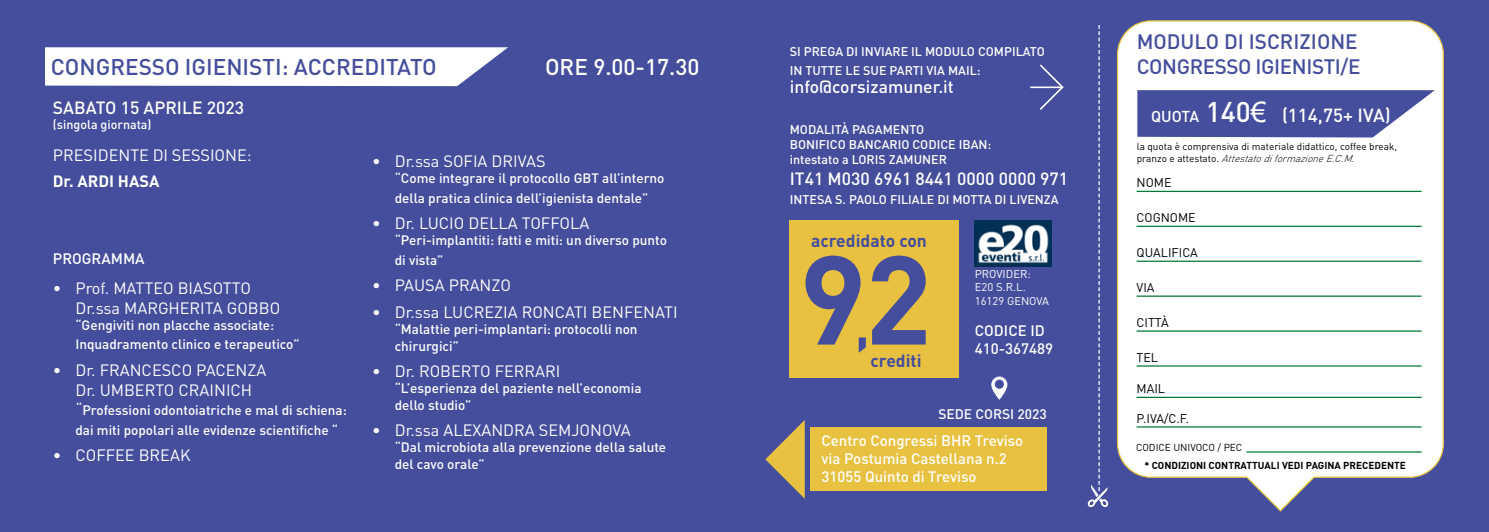
<style>
.page{position:relative;width:1489px;height:532px;background:#fff}
.page>*{position:absolute;margin:0;border:0;box-sizing:border-box;transform-origin:0 0}
.t1{font:700 123.75px "DIN";color:#444e9c}
.t2{font:700 50px "DIN";color:#444e9c}
.t3{font:500 22.5px "DIN";color:#444e9c}
.t4{font:500 22.5px "DIN";color:#fff}
.t5{font:500 20.62px/24.8px "DIN";letter-spacing:-.02em;color:#444e9c}
.t6{font:500 18.75px "DIN";color:#fff}
.t7{font:500 17.5px "DIN";color:#fff}
.t8{font:700 17.5px "DIN";color:#444e9c}
.t9{font:16.25px/19.5px "DIN";color:#fff}
.t10{font:700 16.25px "DIN";color:#fff}
.t11{font:500 15px/18px "DIN";color:#fff}
.t12{font:500 13.75px "DIN";color:#fff}
.t13{font:500 13.5px/19.5px "DIN";color:#fff}
.t14{font:500 12.5px/15px "DIN";color:#fff}
.t15{font:12.5px "DIN";color:#000}
.t16{font:11.25px/13.5px "DIN";color:#fff}
.t17{font:10px/12px "DIN";color:#000}
.t18{font:700 10px "DIN";color:#000}
.s1{font-weight:400;font-size:16.25px}
.s2{font-size:15.62px}
.s3{font-size:28.12px}
.s4{font-family:"Arial";font-weight:400;font-size:28.12px}
.s5{font-weight:300;font-style:italic}
</style>
<div class="page">
<div style="left:0;top:0;width:1488px;height:531px;background:#444e9c"></div>
<svg style="left:45px;top:47px;width:463px;height:39px;background:#f2f3f8"></svg>
<svg style="left:1039px;top:64px;width:24px;height:46px"></svg>
<hr style="left:1030px;top:86px;width:32px;height:2px;background:#fff">
<svg style="left:1116px;top:20px;width:328px;height:492px;background:#eeeef3"></svg>
<svg style="left:1135px;top:88px;width:305px;height:51px"></svg>
<hr style="left:1136px;top:191px;width:285px;height:1px;background:#007934">
<hr style="left:1136px;top:225px;width:285px;height:2px;background:#007934">
<hr style="left:1136px;top:260px;width:285px;height:2px;background:#007934">
<hr style="left:1136px;top:295px;width:285px;height:2px;background:#007934">
<hr style="left:1136px;top:330px;width:285px;height:1px;background:#007934">
<hr style="left:1136px;top:365px;width:285px;height:1px;background:#007934">
<hr style="left:1136px;top:396px;width:285px;height:2px;background:#007934">
<hr style="left:1136px;top:426px;width:285px;height:1px;background:#007934">
<hr style="left:1246px;top:451px;width:175px;height:1px;background:#007934">
<div style="left:789px;top:220px;width:169px;height:157px;background:#e9c141"></div>
<div style="left:810px;top:427px;width:236px;height:63px;background:#e9c141"></div>
<svg style="left:765px;top:421px;width:39px;height:77px"></svg>
<svg style="left:991px;top:376px;width:16px;height:23px"></svg>
<img style="left:974px;top:220px;width:77px;height:46px">
<svg style="left:1087px;top:25px;width:21px;height:482px"></svg>
<h3 class="t3" style="left:51px;top:52px;width:387px">CONGRESSO IGIENISTI: ACCREDITATO</h3>
<p class="t7" style="left:53px;top:96px;width:193px">SABATO 15 APRILE 2023</p>
<p class="t14" style="left:53px;top:116px;width:100px">(singola giornata)</p>
<h3 class="t4" style="left:545px;top:53px;width:156px">ORE 9.00-17.30</h3>
<p class="t9" style="left:53px;top:145px;width:200px">PRESIDENTE DI SESSIONE:</p>
<p class="t10" style="left:53px;top:171px;width:108px">Dr. ARDI HASA</p>
<p class="t11" style="left:53px;top:249px;width:93px">PROGRAMMA</p>
<p class="t9" style="left:75px;top:278px;width:206px;text-indent:-23px">• Prof. MATTEO BIASOTTO<br>Dr.ssa MARGHERITA GOBBO</p>
<p class="t13" style="left:75px;top:315px;width:226px">“Gengiviti non placche associate:<br>Inquadramento clinico e terapeutico”</p>
<p class="t9" style="left:53px;top:360px;width:215px;text-align:center">• Dr. FRANCESCO PACENZA<br>Dr. UMBERTO CRAINICH</p>
<p class="t13" style="left:75px;top:400px;width:273px"><span class="s1">“</span>Professioni odontoiatriche e mal di schiena: dai miti popolari alle evidenze scientifiche “</p>
<p class="t9" style="left:53px;top:445px;width:139px">• COFFEE BREAK</p>
<p class="t9" style="left:372px;top:151px;width:175px">• Dr.ssa SOFIA DRIVAS</p>
<p class="t13" style="left:395px;top:168px;width:271px">“Come integrare il protocollo GBT all’interno della pratica clinica dell’igienista dentale”</p>
<p class="t9" style="left:372px;top:213px;width:218px">• Dr. LUCIO DELLA TOFFOLA</p>
<p class="t13" style="left:395px;top:230px;width:274px">“Peri-implantiti: fatti e miti: un diverso punto di vista”</p>
<p class="t9" style="left:372px;top:275px;width:140px">• PAUSA PRANZO</p>
<p class="t9" style="left:372px;top:302px;width:307px">• Dr.ssa LUCREZIA RONCATI BENFENATI</p>
<p class="t13" style="left:395px;top:321px;width:244px;line-height:16.2px">“Malattie peri-implantari: protocolli non chirurgici”</p>
<p class="t9" style="left:372px;top:361px;width:190px">• Dr. ROBERTO FERRARI</p>
<p class="t13" style="left:395px;top:380px;width:248px;line-height:16.2px">“L’esperienza del paziente nell’economia dello studio”</p>
<p class="t9" style="left:372px;top:420px;width:260px">• Dr.ssa ALEXANDRA SEMJONOVA</p>
<p class="t13" style="left:395px;top:438px;width:273px;line-height:16.2px">“Dal microbiota alla prevenzione della salute del cavo orale”</p>
<p class="t14" style="left:789px;top:41px;width:256px;line-height:18.8px">SI PREGA DI INVIARE IL MODULO COMPILATO<br>IN TUTTE LE SUE PARTI VIA MAIL:</p>
<p class="t7" style="left:789px;top:76px;width:165px">info@corsizamuner.it</p>
<p class="t14" style="left:789px;top:121px;width:203px">MODALITÀ PAGAMENTO<br>BONIFICO BANCARIO CODICE IBAN: intestato a LORIS ZAMUNER</p>
<p class="t7" style="left:789px;top:167px;width:280px">IT41 M030 6961 8441 0000 0000 971</p>
<p class="t14" style="left:789px;top:191px;width:270px">INTESA S. PAOLO FILIALE DI MOTTA DI LIVENZA</p>
<p class="t8" style="left:811px;top:229px;width:117px">acredidato con</p>
<h1 class="t1" style="left:799px;top:219px;width:134px">92</h1>
<h2 class="t2" style="left:855px;top:293px;width:15px">,</h2>
<p class="t8" style="left:870px;top:349px;width:53px">crediti</p>
<p class="t16" style="left:974px;top:267px;width:76px">PROVIDER:<br>E20 S.R.L.<br>16129 GENOVA</p>
<p class="t11" style="left:974px;top:321px;width:80px">CODICE ID<br>410-367489</p>
<p class="t12" style="left:938px;top:405px;width:110px">SEDE CORSI 2023</p>
<p class="t11" style="left:821px;top:430px;width:203px">Centro Congressi BHR Treviso via Postumia Castellana n.2<br>31055 Quinto di Treviso</p>
<h3 class="t5" style="left:1136px;top:28px;width:225px">MODULO DI ISCRIZIONE<br>CONGRESSO IGIENISTI/E</h3>
<h3 class="t6" style="left:1151px;top:103px;width:241px"><span class="s2">QUOTA</span> <span class="s3">140</span><span class="s4">€</span> (114,75+ IVA)</h3>
<p class="t17" style="left:1136px;top:140px;width:262px">la quota è comprensiva di materiale didattico, coffee break, p r a n z o e a t t e s t a t o . <span class="s5">AttestatodiformazioneE.C.M.</span></p>
<p class="t15" style="left:1136px;top:175px;width:36px">NOME</p>
<p class="t15" style="left:1136px;top:210px;width:61px">COGNOME</p>
<p class="t15" style="left:1136px;top:245px;width:63px">QUALIFICA</p>
<p class="t15" style="left:1136px;top:279px;width:19px">VIA</p>
<p class="t15" style="left:1136px;top:314px;width:34px">CITTÀ</p>
<p class="t15" style="left:1136px;top:349px;width:23px">TEL</p>
<p class="t15" style="left:1136px;top:381px;width:30px">MAIL</p>
<p class="t15" style="left:1136px;top:410px;width:54px">P.IVA/C.F.</p>
<p class="t17" style="left:1135px;top:441px;width:108px">CODICE UNIVOCO / PEC</p>
<p class="t18" style="left:1144px;top:459px;width:263px">* CONDIZIONI CONTRATTUALI VEDI PAGINA PRECEDENTE</p>
</div>
